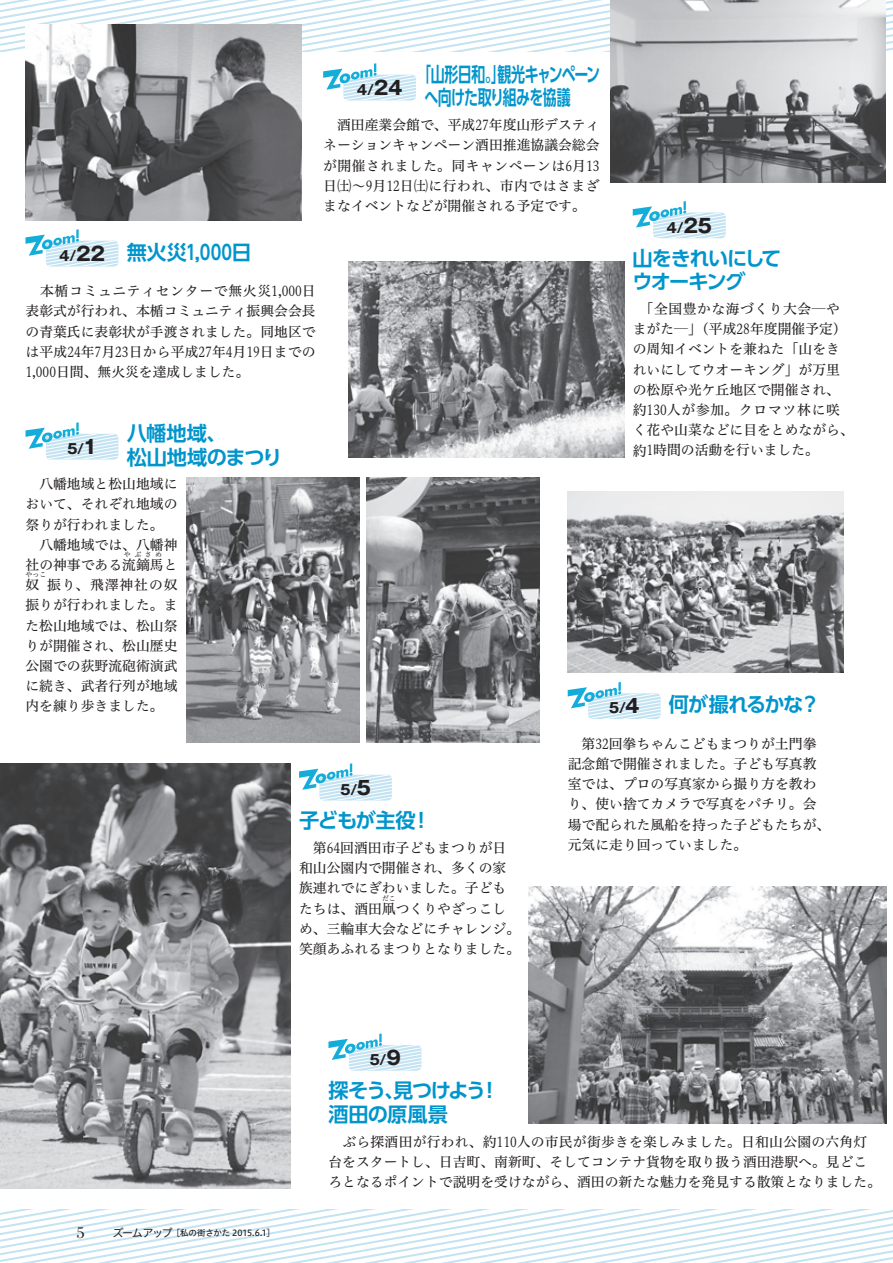
<style>
.page{position:relative;width:893px;height:1263px;background:#fff}
.page>*{position:absolute;margin:0;border:0;box-sizing:border-box;transform-origin:0 0}
.t1{font:700 20.25px/23.4px "UD Shin Go Pro De";letter-spacing:-.045em;color:#0095cc;text-align:center}
.t2{font:700 20.25px "UD Shin Go Pro De";letter-spacing:-.045em;color:#0095cc;scale:.69 1}
.t3{font:700 20.25px/23.4px "UD Shin Go Pro De";letter-spacing:-.07em;color:#0095cc}
.t4{font:700 20.25px "UD Shin Go Pro De";letter-spacing:-.005em;color:#0095cc}
.t5{font:700 20.25px "UD Shin Go Pro De";letter-spacing:-.065em;color:#0095cc}
.t6{font:700 20.25px "UD Shin Go Pro De";letter-spacing:-.09em;color:#0095cc;scale:.69 1}
.t7{font:16.5px "Bodoni";color:#231f20}
.t8{font:13.8px/20.2px "Hiragino UD Serif Std N W4";color:#231f20;text-align:justify}
.t9{font:700 13.8px "Gothic MB101";color:#231f20}
.t10{font:11.1px "Hiragino UD Sans Std N W4";letter-spacing:-.13em;color:#231f20}
.t11{font:8.55px "Hiragino UD Sans Std N W5";letter-spacing:-.015em;color:#231f20}
.t12{font:6.9px "Hiragino UD Serif Std N W4";color:#231f20}
.s1{font-size:19.2px}
</style>
<div class="page">
<svg style="left:0;top:1210px;width:893px;height:53px"></svg>
<svg style="left:0;top:0;width:893px;height:51px"></svg>
<img style="left:26px;top:25px;width:275px;height:195px">
<img style="left:610px;top:0;width:276px;height:183px">
<svg style="left:328px;top:1033px;width:93px;height:37px"></svg>
<svg style="left:299px;top:763px;width:93px;height:37px"></svg>
<svg style="left:633px;top:201px;width:92px;height:37px"></svg>
<svg style="left:568px;top:682px;width:92px;height:37px"></svg>
<svg style="left:26px;top:422px;width:92px;height:37px"></svg>
<svg style="left:26px;top:229px;width:92px;height:37px"></svg>
<svg style="left:323px;top:63px;width:93px;height:37px"></svg>
<img style="left:349px;top:262px;width:275px;height:195px">
<img style="left:0;top:763px;width:291px;height:425px">
<img style="left:366px;top:477px;width:174px;height:266px">
<img style="left:186px;top:477px;width:174px;height:266px">
<img style="left:568px;top:491px;width:275px;height:182px">
<img style="left:528px;top:886px;width:358px;height:237px">
<h1 class="t6" style="left:497px;top:58px;width:150px">観光キャンペーン</h1>
<h1 class="t2" style="left:417px;top:58px;width:129px">「山形日和。」</h1>
<p class="t9" style="left:357px;top:80px;width:47px">4/<span class="s1">24</span></p>
<h1 class="t2" style="left:424px;top:81px;width:214px">へ向けた取り組みを協議</h1>
<p class="t8" style="left:323px;top:114px;width:278px;text-indent:14px">酒田産業会館で、平成27年度山形デスティネーションキャンペーン酒田推進協議会総会が開催されました。同キャンペーンは月6 13日㈯～月9 12日㈯に行われ、市内ではさまざまなイベントなどが開催される予定です。</p>
<p class="t9" style="left:667px;top:218px;width:47px">4/<span class="s1">25</span></p>
<h1 class="t4" style="left:127px;top:236px;width:126px">無火災1,000日</h1>
<p class="t9" style="left:59px;top:246px;width:47px">4/<span class="s1">22</span></p>
<p class="t8" style="left:26px;top:280px;width:292px;text-indent:14px">本楯コミュニティセンターで無火災1,000日表彰式が行われ、本楯コミュニティ振興会会長の青葉氏に表彰状が手渡されました。同地区では平成24年月7 23日から平成27年月4 19日までの1,000日間、無火災を達成しました。</p>
<h1 class="t1" style="left:127px;top:421px;width:101px">八幡地域、</h1>
<p class="t9" style="left:67px;top:439px;width:32px">5/<span class="s1">1</span></p>
<h1 class="t1" style="left:127px;top:445px;width:157px">松山地域のまつり</h1>
<p class="t8" style="left:26px;top:473px;width:154px;text-indent:14px">八幡地域と松山地域において、それぞれ地域の祭りが行われました。</p>
<p class="t8" style="left:26px;top:534px;width:154px;text-align:right">八幡地域では、八幡神社の神事である流鏑馬と</p>
<p class="t12" style="left:124px;top:549px;width:8px">や</p>
<p class="t12" style="left:134px;top:549px;width:8px">ぶ</p>
<p class="t12" style="left:145px;top:549px;width:8px">さ</p>
<p class="t12" style="left:155px;top:549px;width:8px">め</p>
<p class="t12" style="left:26px;top:569px;width:22px">やっこ</p>
<p class="t8" style="left:25px;top:574px;width:154px;text-indent:22px">振り、飛澤神社の奴振りが行われました。また松山地域では、松山祭りが開催され、松山歴史公園での荻野流砲術演武に続き、武者行列が地域内を練り歩きました。</p>
<p class="t8" style="left:26px;top:574px;width:15px">奴</p>
<p class="t9" style="left:340px;top:780px;width:32px">5/<span class="s1">5</span></p>
<h1 class="t1" style="left:299px;top:808px;width:118px">子どもが主役</h1>
<h1 class="t1" style="left:411px;top:808px;width:22px">!</h1>
<p class="t8" style="left:299px;top:837px;width:209px;text-indent:14px">第64回酒田市子どもまつりが日和山公園内で開催され、多くの家族連れでにぎわいました。子どもたちは、酒田凧つくりやざっこし</p>
<p class="t12" style="left:382px;top:893px;width:15px">だこ</p>
<p class="t8" style="left:299px;top:918px;width:223px">め、三輪車大会などにチャレンジ。笑顔あふれるまつりとなりました。</p>
<p class="t9" style="left:369px;top:1050px;width:33px">5/<span class="s1">9</span></p>
<h1 class="t5" style="left:328px;top:1074px;width:159px">探そう見つけよう</h1>
<h1 class="t1" style="left:480px;top:1078px;width:22px">!</h1>
<h1 class="t1" style="left:328px;top:1078px;width:121px">、<br>酒田の原風景</h1>
<h1 class="t3" style="left:632px;top:246px;width:150px">山をきれいにしてウオーキング</h1>
<p class="t8" style="left:633px;top:298px;width:223px;text-align:left;text-indent:7px">「全国豊かな海づくり大会─やまがた─」（平成28年度開催予定(の周知イベントを兼ねた「山をきれいにしてウオーキング」が万里の松原や光ケ丘地区で開催され、約130人が参加。クロマツ林に咲く花や山菜などに目をとめながら、約1時間の活動を行いました。</p>
<h1 class="t1" style="left:669px;top:692px;width:136px">何が撮れるかな</h1>
<h1 class="t1" style="left:800px;top:692px;width:22px">?</h1>
<p class="t9" style="left:609px;top:698px;width:32px">5/<span class="s1">4</span></p>
<p class="t8" style="left:568px;top:733px;width:264px;text-align:left;text-indent:14px">第32回拳ちゃんこどもまつりが土門拳記念館で開催されました。子ども写真教室では、プロの写真家から撮り方を教わり、使い捨てカメラで写真をパチリ。会場で配られた風船を持った子どもたちが、元気に走り回っていました。</p>
<p class="t7" style="left:77px;top:1224px;width:10px">5</p>
<p class="t10" style="left:112px;top:1224px;width:62px">ズームアップ</p>
<p class="t11" style="left:172px;top:1226px;width:105px">［私の街さかた 2015.6.1[</p>
<p class="t8" style="left:328px;top:1130px;width:554px;text-align:left;text-indent:14px">ぶら探酒田が行われ、約110人の市民が街歩きを楽しみました。日和山公園の六角灯台をスタートし、日吉町、南新町、そしてコンテナ貨物を取り扱う酒田港駅へ。見どころとなるポイントで説明を受けながら、酒田の新たな魅力を発見する散策となりました。</p>
</div>
